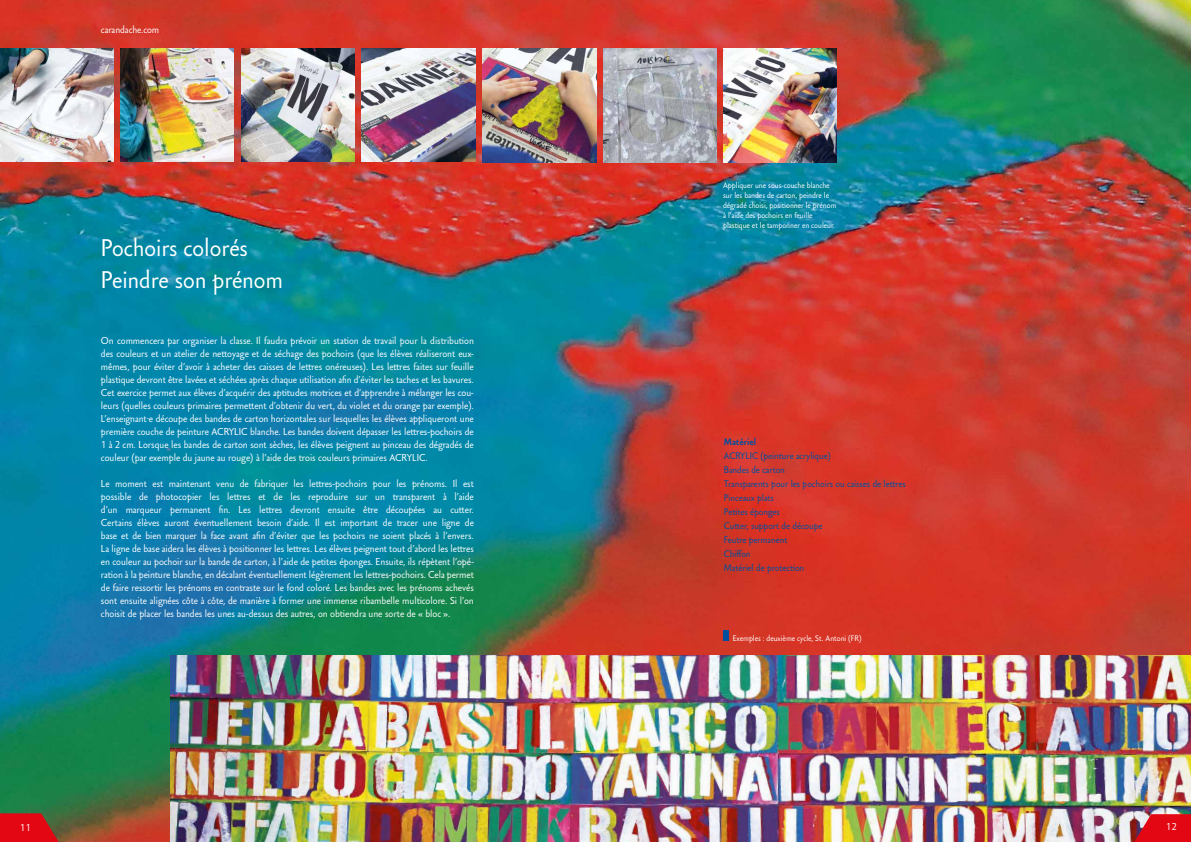
<style>
.page{position:relative;width:1191px;height:842px;background:#fff}
.page>*{position:absolute;margin:0;border:0;box-sizing:border-box;transform-origin:0 0}
.t1{font:24px/32px "Carandache Sans";color:#fff}
.t2{font:10px/13px "Carandache Sans";color:#fff;text-align:justify}
.t3{font:9.5px/14px "Carandache Sans";color:#004f9f}
.t4{font:900 9.5px "Carandache Sans";color:#004f9f}
.t5{font:8px/10px "Carandache Sans";color:#fff}
</style>
<div class="page">
<img style="left:0;top:0;width:1191px;height:842px">
<img style="left:362px;top:48px;width:113px;height:114px">
<img style="left:483px;top:49px;width:113px;height:113px">
<img style="left:723px;top:49px;width:114px;height:113px">
<img style="left:603px;top:49px;width:113px;height:113px">
<img style="left:0;top:48px;width:113px;height:114px">
<img style="left:120px;top:48px;width:113px;height:114px">
<img style="left:241px;top:48px;width:113px;height:114px">
<div style="left:723px;top:630px;width:5px;height:11px;background:#004f9f"></div>
<img style="left:170px;top:656px;width:1021px;height:186px">
<svg style="left:0;top:813px;width:59px;height:29px;background:#c9161a"></svg>
<svg style="left:1134px;top:814px;width:57px;height:28px;background:#da1b28"></svg>
<p class="t2" style="left:101px;top:23px;width:60px">carandache.com</p>
<h1 class="t1" style="left:101px;top:232px;width:184px">Pochoirs colorés<br>Peindre son prénom</h1>
<p class="t2" style="left:101px;top:334px;width:374px">On commencera par organiser la classe. Il faudra prévoir un station de travail pour la distribution des couleurs et un atelier de nettoyage et de séchage des pochoirs (que les élèves réaliseront eux&shy;mêmes, pour éviter d’avoir à acheter des caisses de lettres onéreuses). Les lettres faites sur feuille plastique devront être lavées et séchées après chaque utilisation afin d’éviter les taches et les bavures.<br>Cet exercice permet aux élèves d’acquérir des aptitudes motrices et d’apprendre à mélanger les cou&shy;leurs (quelles couleurs primaires permettent d’obtenir du vert, du violet et du orange par exemple).<br>L’enseignant∙e découpe des bandes de carton horizontales sur lesquelles les élèves appliqueront une première couche de peinture ACRYLIC blanche. Les bandes doivent dépasser les lettres-pochoirs de 1 à 2 cm. Lorsque les bandes de carton sont sèches, les élèves peignent au pinceau des dégradés de couleur (par exemple du jaune au rouge) à l’aide des trois couleurs primaires ACRYLIC.</p>
<p class="t2" style="left:101px;top:477px;width:374px">Le moment est maintenant venu de fabriquer les lettres-pochoirs pour les prénoms. Il est possible de photocopier les lettres et de les reproduire sur un transparent à l’aide d’un marqueur permanent fin. Les lettres devront ensuite être découpées au cutter.<br>Certains élèves auront éventuellement besoin d’aide. Il est important de tracer une ligne de base et de bien marquer la face avant afin d’éviter que les pochoirs ne soient placés à l’envers.<br>La ligne de base aidera les élèves à positionner les lettres. Les élèves peignent tout d’abord les lettres en couleur au pochoir sur la bande de carton, à l’aide de petites éponges. Ensuite, ils répètent l’opé&shy;ration à la peinture blanche, en décalant éventuellement légèrement les lettres-pochoirs. Cela permet de faire ressortir les prénoms en contraste sur le fond coloré. Les bandes avec les prénoms achevés sont ensuite alignées côte à côte, de manière à former une immense ribambelle multicolore. Si l’on choisit de placer les bandes les unes au-dessus des autres, on obtiendra une sorte de « bloc ».</p>
<p class="t5" style="left:723px;top:181px;width:115px">Appliquer une sous-couche blanche sur les bandes de carton, peindre le dégradé choisi, positionner le prénom à l’aide des pochoirs en feuille plastique et le tamponner en couleur.</p>
<p class="t4" style="left:724px;top:435px;width:34px">Matériel</p>
<p class="t3" style="left:724px;top:448px;width:183px">ACRYLIC (peinture acrylique)<br>Bandes de carton<br>Transparents pour les pochoirs ou caisses de lettres<br>Pinceaux plats<br>Petites éponges<br>Cutter, support de découpe<br>Feutre permanent<br>Chiffon<br>Matériel de protection</p>
<p class="t5" style="left:732px;top:633px;width:130px">Exemples : deuxième cycle, St. Antoni (FR)</p>
<p class="t2" style="left:20px;top:821px;width:12px">11</p>
<p class="t2" style="left:1165px;top:820px;width:12px">12</p>
</div>
